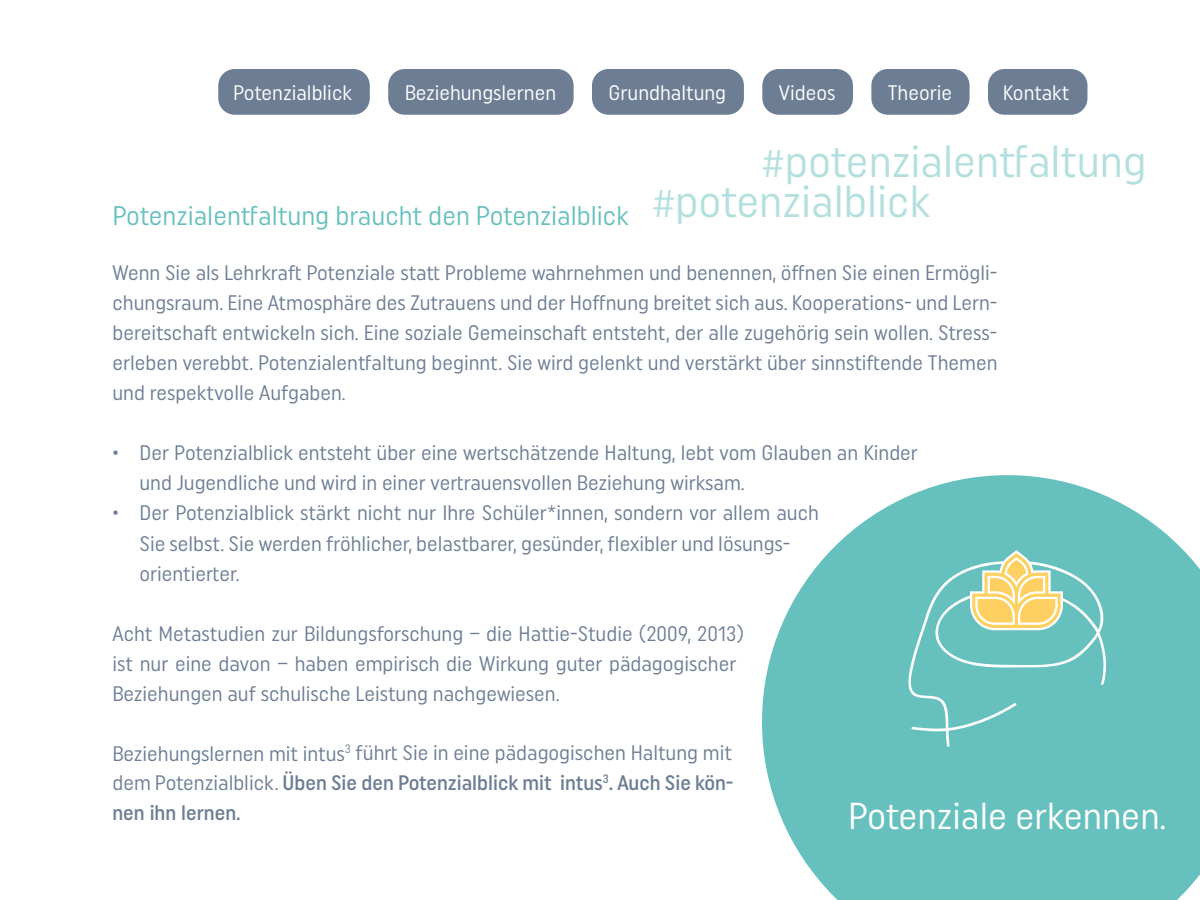
<style>
.page{position:relative;width:1200px;height:900px;background:#fff}
.page>*{position:absolute;margin:0;border:0;box-sizing:border-box;transform-origin:0 0}
.t1{font:condensed 45px "Uniform";color:#b3e0df}
.t2{font:condensed 37.5px "Uniform";color:#fff}
.t3{font:condensed 27px "Uniform";color:#66c1be}
.t4{font:condensed 21px/30px "Uniform";color:#6c7d94}
.t5{font:condensed 21px "Uniform";color:#fff}
.s1{font-weight:500}
</style>
<div class="page">
<div style="left:871px;top:69px;width:99px;height:46px;background:#6c7d94;border-radius:16px"></div>
<div style="left:762px;top:69px;width:91px;height:46px;background:#6c7d94;border-radius:16px"></div>
<div style="left:388px;top:69px;width:186px;height:46px;background:#6c7d94;border-radius:16px"></div>
<div style="left:592px;top:69px;width:152px;height:46px;background:#6c7d94;border-radius:16px"></div>
<div style="left:218px;top:69px;width:152px;height:46px;background:#6c7d94;border-radius:16px"></div>
<div style="left:988px;top:69px;width:99px;height:46px;background:#6c7d94;border-radius:16px"></div>
<svg style="left:762px;top:475px;width:438px;height:425px;fill:#66c1be"></svg>
<svg style="left:908px;top:548px;width:202px;height:199px"></svg>
<p class="t5" style="left:233px;top:80px;width:120px">Potenzialblick</p>
<p class="t5" style="left:405px;top:80px;width:153px">Beziehungslernen</p>
<p class="t5" style="left:609px;top:80px;width:119px">Grundhaltung</p>
<p class="t5" style="left:779px;top:80px;width:58px">Videos</p>
<p class="t5" style="left:888px;top:80px;width:66px">Theorie</p>
<p class="t5" style="left:1003px;top:80px;width:68px">Kontakt</p>
<h1 class="t1" style="left:762px;top:134px;width:386px">#potenzialentfaltung</h1>
<h1 class="t1" style="left:652px;top:174px;width:279px">#potenzialblick</h1>
<p class="t3" style="left:112px;top:199px;width:518px">Potenzialentfaltung braucht den Potenzialblick</p>
<p class="t4" style="left:112px;top:258px;width:887px;text-align:justify">Wenn Sie als Lehrkraft Potenziale statt Probleme wahrnehmen und benennen, öffnen Sie einen Ermögli&shy;chungsraum. Eine Atmosphäre des Zutrauens und der Hoffnung breitet sich aus. Kooperations- und Lern&shy;bereitschaft entwickeln sich. Eine soziale Gemeinschaft entsteht, der alle zugehörig sein wollen. Stress&shy;erleben verebbt. Potenzialentfaltung beginnt. Sie wird gelenkt und verstärkt über sinnstiftende Themen und respektvolle Aufgaben.</p>
<p class="t4" style="left:140px;top:438px;width:780px;text-indent:-27px">• Der Potenzialblick entsteht über eine wertschätzende Haltung, lebt vom Glauben an Kinder und Jugendliche und wird in einer vertrauensvollen Beziehung wirksam.</p>
<p class="t4" style="left:140px;top:498px;width:681px;text-indent:-27px">• Der Potenzialblick stärkt nicht nur Ihre Schüler*innen, sondern vor allem auch<br>Sie selbst. Sie werden fröhlicher, belastbarer, gesünder, flexibler und lösungs&shy;orientierter.</p>
<p class="t4" style="left:112px;top:618px;width:633px">Acht Metastudien zur Bildungsforschung – die Hattie-Studie (2009, 2013) ist nur eine davon – haben empirisch die Wirkung guter pädagogischer<br>Beziehungen auf schulische Leistung nachgewiesen.</p>
<p class="t4" style="left:112px;top:738px;width:623px;text-align:justify">Beziehungslernen mit intus<sup>3</sup> führt Sie in eine pädagogischen Haltung mit dem Potenzialblick. <span class="s1">Üben Sie den Potenzialblick mit intus</span><sup>3</sup><span class="s1">. Auch Sie kön&shy;nen ihn lernen.</span></p>
<h2 class="t2" style="left:848px;top:794px;width:320px">Potenziale erkennen.</h2>
</div>
